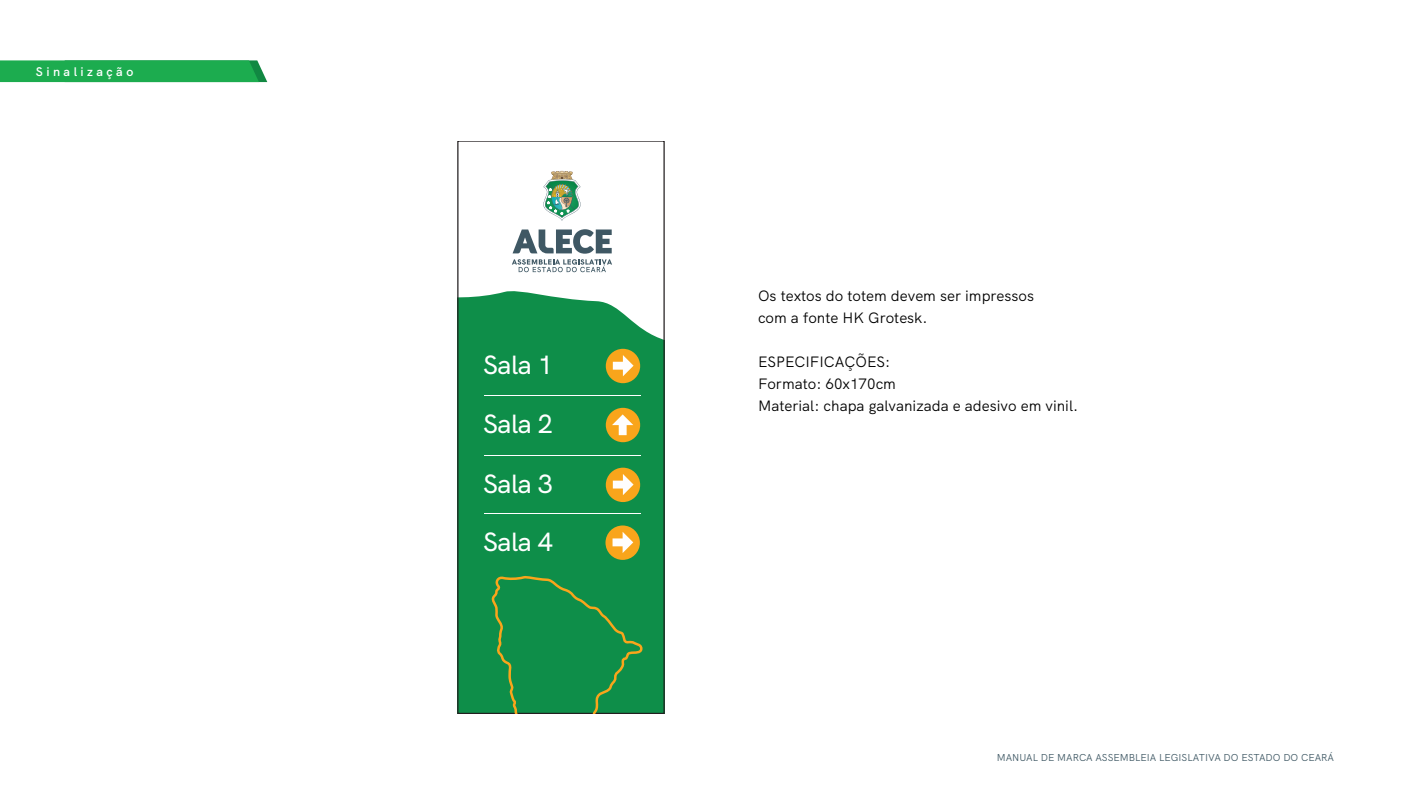
<style>
.page{position:relative;width:1418px;height:798px;background:#fff}
.page>*{position:absolute;margin:0;border:0;box-sizing:border-box;transform-origin:0 0}
.t1{font:500 26.38px/57.8px "HK Grotesk";letter-spacing:-.02em;color:#fff}
.t2{font:15px/22px "HK Grotesk";color:#000001}
.t3{font:600 12.5px "HK Grotesk";letter-spacing:.275em;color:#fff}
.t4{font:10px "HK Grotesk";color:#3f5864}
</style>
<div class="page">
<svg style="left:0;top:60px;width:267px;height:22px;background:#22ac53"></svg>
<div style="left:460px;top:291px;width:202px;height:420px;background:#0e8e49"></div>
<div style="left:458px;top:141px;width:206px;height:572px;border:1px solid #231f20"></div>
<div style="left:606px;top:348px;width:34px;height:35px;background:#f9a51b;border-radius:50%"></div>
<svg style="left:613px;top:355px;width:20px;height:21px"></svg>
<div style="left:606px;top:467px;width:34px;height:35px;background:#f9a51b;border-radius:50%"></div>
<svg style="left:613px;top:474px;width:20px;height:21px"></svg>
<div style="left:605px;top:525px;width:35px;height:34px;background:#f9a51b;border-radius:50%"></div>
<svg style="left:612px;top:532px;width:21px;height:21px"></svg>
<div style="left:606px;top:407px;width:34px;height:35px;background:#f9a51b;border-radius:50%"></div>
<svg style="left:612px;top:414px;width:21px;height:21px"></svg>
<hr style="left:484px;top:395px;width:156px;height:1px;background:#fff">
<hr style="left:484px;top:455px;width:156px;height:1px;background:#fff">
<hr style="left:484px;top:513px;width:156px;height:1px;background:#fff">
<svg style="left:491px;top:573px;width:153px;height:140px;background:#198e46"></svg>
<svg style="left:512px;top:229px;width:99px;height:24px"></svg>
<svg style="left:512px;top:259px;width:100px;height:13px"></svg>
<svg style="left:543px;top:171px;width:37px;height:50px"></svg>
<p class="t3" style="left:36px;top:62px;width:99px">Sinalização</p>
<h1 class="t1" style="left:483px;top:333px;width:71px">Sala 1</h1>
<h1 class="t1" style="left:483px;top:392px;width:71px">Sala 2</h1>
<h1 class="t1" style="left:483px;top:452px;width:71px">Sala 3<br>Sala 4</h1>
<p class="t2" style="left:758px;top:283px;width:277px">Os textos do totem devem ser impressos com a fonte HK Grotesk.</p>
<p class="t2" style="left:758px;top:349px;width:321px">ESPECIFICAÇÕES:<br>Formato: 60x170cm<br>Material: chapa galvanizada e adesivo em vinil.</p>
<p class="t4" style="left:996px;top:749px;width:339px">MANUAL DE MARCA ASSEMBLEIA LEGISLATIVA DO ESTADO DO CEARÁ</p>
</div>
